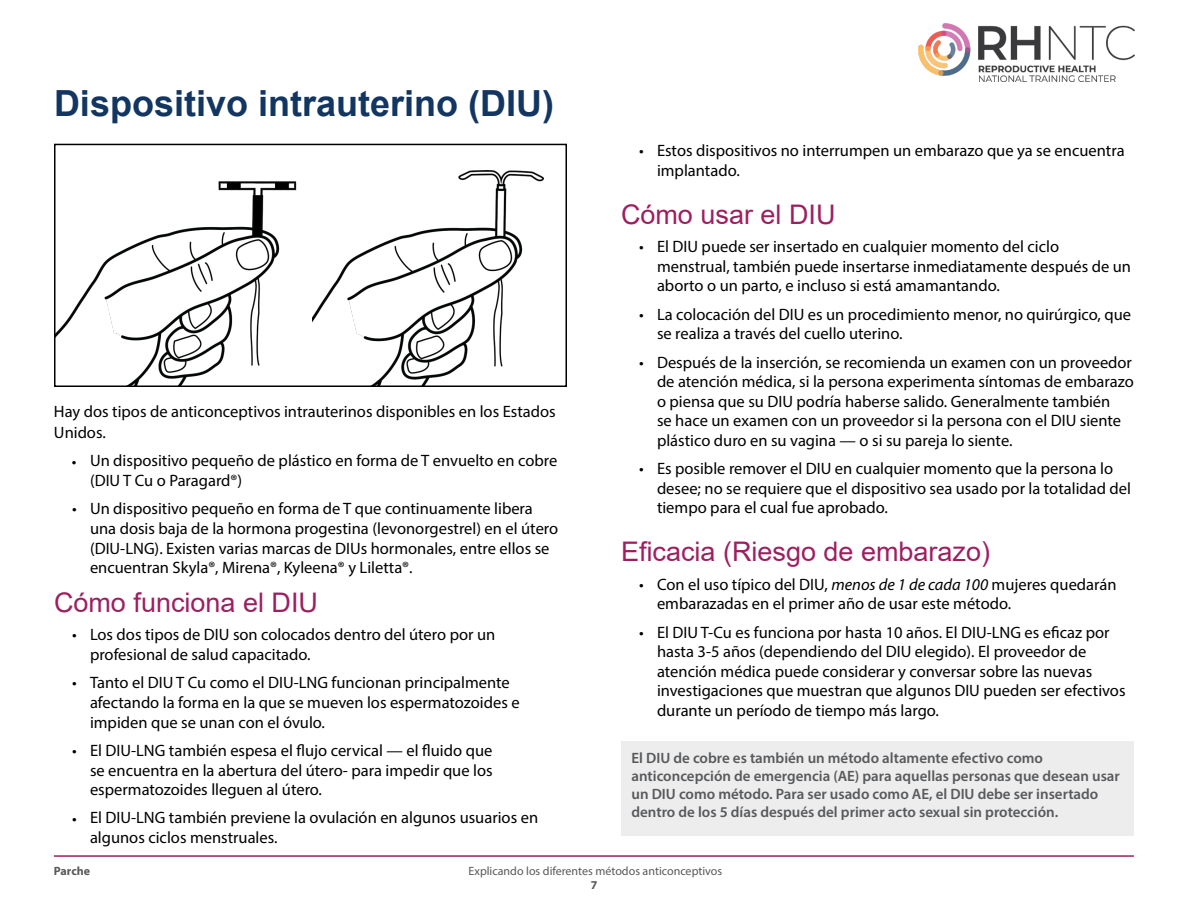
<style>
.page{position:relative;width:1188px;height:918px;background:#fff}
.page>*{position:absolute;margin:0;border:0;box-sizing:border-box;transform-origin:0 0}
.t1{font:700 36px "Arial";color:#123661}
.t2{font:27px "Arial";color:#9d1f60}
.t3{font:16.5px/19.5px "Myriad Pro";color:#000}
.t4{font:600 15px/18px "Myriad Pro";color:#58595b}
.t5{font:12px "Myriad Pro";color:#58595b}
.t6{font:700 12px "Myriad Pro";color:#58595b}
.s1{font-style:italic}
</style>
<div class="page">
<img style="left:918px;top:24px;width:216px;height:58px">
<hr style="left:54px;top:855px;width:1080px;height:2px;background:#9d1f60">
<img style="left:57px;top:181px;width:240px;height:203px">
<img style="left:312px;top:170px;width:232px;height:214px">
<div style="left:54px;top:144px;width:513px;height:243px;border:2px solid #000"></div>
<div style="left:621px;top:741px;width:513px;height:95px;background:#ededee"></div>
<h2 class="t1" style="left:54px;top:78px;width:502px">Dispositivo intrauterino (DIU)</h2>
<p class="t3" style="left:54px;top:401px;width:503px;line-height:21px">Hay dos tipos de anticonceptivos intrauterinos disponibles en los Estados<br>Unidos.</p>
<p class="t3" style="left:90px;top:451px;width:469px">Un dispositivo pequeño de plástico en forma de T envuelto en cobre (DIU T Cu o Paragard®)</p>
<p class="t3" style="left:72px;top:499px;width:6px">•</p>
<p class="t3" style="left:90px;top:499px;width:470px">Un dispositivo pequeño en forma de T que continuamente libera una dosis baja de la hormona progestina (levonorgestrel) en el útero (DIU-LNG). Existen varias marcas de DIUs hormonales, entre ellos se encuentran Skyla®, Mirena®, Kyleena® y Liletta®.</p>
<h3 class="t2" style="left:54px;top:584px;width:266px">Cómo funciona el DIU</h3>
<p class="t3" style="left:72px;top:625px;width:6px">•</p>
<p class="t3" style="left:90px;top:625px;width:407px">Los dos tipos de DIU son colocados dentro del útero por un profesional de salud capacitado.</p>
<p class="t3" style="left:72px;top:673px;width:6px">•</p>
<p class="t3" style="left:90px;top:673px;width:431px">Tanto el DIU T Cu como el DIU-LNG funcionan principalmente afectando la forma en la que se mueven los espermatozoides e impiden que se unan con el óvulo.</p>
<p class="t3" style="left:72px;top:740px;width:6px">•</p>
<p class="t3" style="left:90px;top:740px;width:404px;text-align:justify">El DIU-LNG también espesa el flujo cervical — el fluido que se encuentra en la abertura del útero- para impedir que los espermatozoides lleguen al útero.</p>
<p class="t3" style="left:72px;top:808px;width:6px">•</p>
<p class="t3" style="left:90px;top:808px;width:450px">El DIU-LNG también previene la ovulación en algunos usuarios en algunos ciclos menstruales.</p>
<p class="t3" style="left:72px;top:451px;width:6px">•</p>
<p class="t3" style="left:639px;top:141px;width:6px">•</p>
<p class="t3" style="left:657px;top:141px;width:469px">Estos dispositivos no interrumpen un embarazo que ya se encuentra implantado.</p>
<h3 class="t2" style="left:621px;top:196px;width:216px">Cómo usar el DIU</h3>
<p class="t3" style="left:639px;top:237px;width:6px">•</p>
<p class="t3" style="left:657px;top:237px;width:476px">El DIU puede ser insertado en cualquier momento del ciclo menstrual, también puede insertarse inmediatamente después de un aborto o un parto, e incluso si está amamantando.</p>
<p class="t3" style="left:639px;top:304px;width:6px">•</p>
<p class="t3" style="left:657px;top:304px;width:476px">La colocación del DIU es un procedimiento menor, no quirúrgico, que se realiza a través del cuello uterino.</p>
<p class="t3" style="left:639px;top:352px;width:6px">•</p>
<p class="t3" style="left:657px;top:352px;width:478px">Después de la inserción, se recomienda un examen con un proveedor de atención médica, si la persona experimenta síntomas de embarazo o piensa que su DIU podría haberse salido. Generalmente también<br>se hace un examen con un proveedor si la persona con el DIU siente plástico duro en su vagina — o si su pareja lo siente.</p>
<p class="t3" style="left:639px;top:459px;width:6px">•</p>
<p class="t3" style="left:657px;top:459px;width:476px">Es posible remover el DIU en cualquier momento que la persona lo desee; no se requiere que el dispositivo sea usado por la totalidad del tiempo para el cual fue aprobado.</p>
<h3 class="t2" style="left:621px;top:533px;width:371px">Eficacia (Riesgo de embarazo)</h3>
<p class="t3" style="left:639px;top:574px;width:6px">•</p>
<p class="t3" style="left:657px;top:574px;width:461px">Con el uso típico del DIU, <span class="s1">menos de 1 de cada 100</span> mujeres quedarán embarazadas en el primer año de usar este método.</p>
<p class="t3" style="left:639px;top:622px;width:6px">•</p>
<p class="t3" style="left:657px;top:622px;width:470px">El DIU T-Cu es funciona por hasta 10 años. El DIU-LNG es eficaz por hasta 3-5 años (dependiendo del DIU elegido). El proveedor de atención médica puede considerar y conversar sobre las nuevas investigaciones que muestran que algunos DIU pueden ser efectivos durante un período de tiempo más largo.</p>
<p class="t4" style="left:632px;top:749px;width:490px">El DIU de cobre es también un método altamente efectivo como anticoncepción de emergencia (AE) para aquellas personas que desean usar un DIU como método . Para ser usado como AE, el DIU debe ser insertado dentro de los 5 días después del primer acto sexual sin protección .</p>
<p class="t6" style="left:54px;top:863px;width:38px">Parche</p>
<p class="t5" style="left:469px;top:863px;width:255px">Explicando los diferentes métodos anticonceptivos</p>
<p class="t6" style="left:591px;top:878px;width:8px">7</p>
</div>
